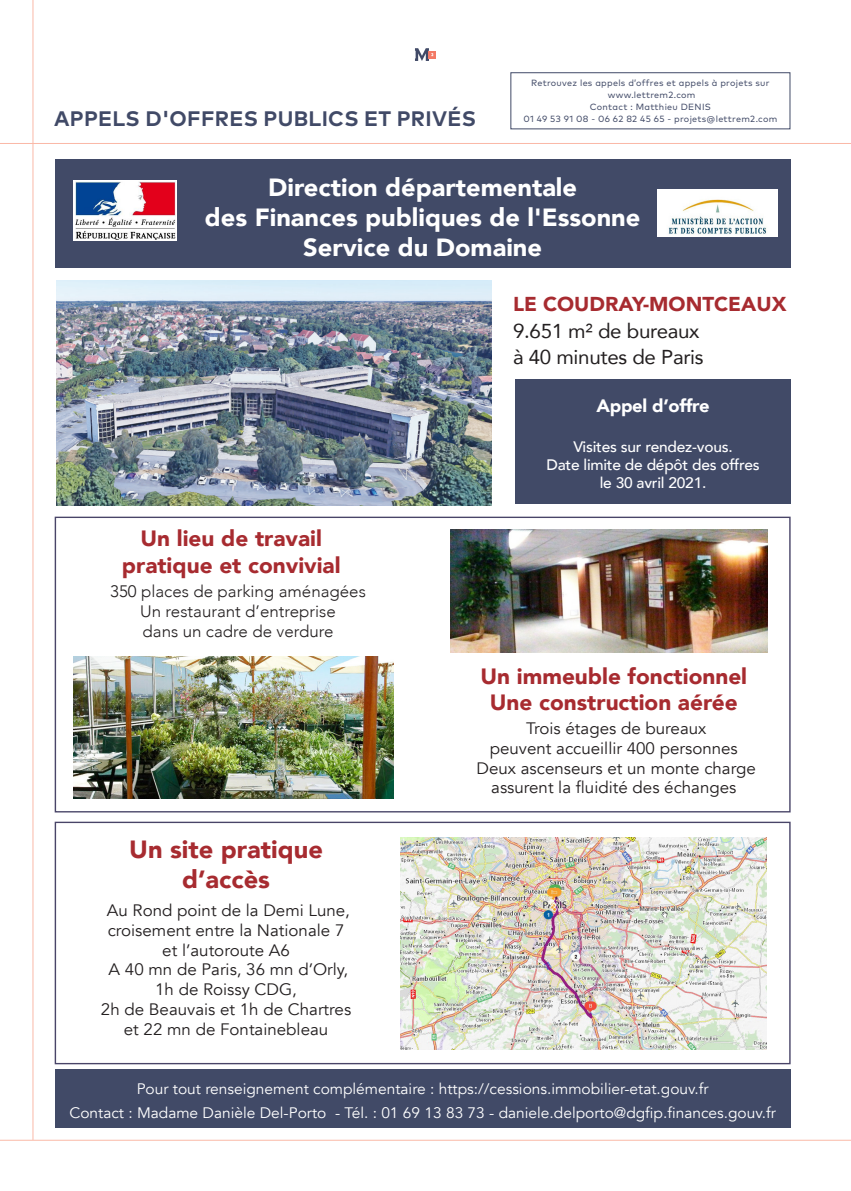
<style>
.page{position:relative;width:851px;height:1191px;background:#fff}
.page>*{position:absolute;margin:0;border:0;box-sizing:border-box;transform-origin:0 0}
.t1{font:900 24.9px/29.8px "Avenir";color:#fff;text-align:center}
.t2{font:900 24.9px/29.8px "Avenir";color:#a72b30;text-align:center}
.t3{font:900 22.05px/26.5px "Avenir";color:#a72b30;text-align:center}
.t4{font:700 21px "Mark OT";letter-spacing:.015em;color:#414a67}
.t5{font:20.1px/26.2px "Avenir";letter-spacing:-.015em;color:#231f20}
.t6{font:900 18px "Avenir";letter-spacing:-.015em;color:#fff}
.t7{font:16.5px/19.8px "Avenir";color:#231f20;text-align:center}
.t8{font:300 16.5px/19.8px "Avenir";color:#231f20;text-align:center}
.t9{font:15.15px/23.4px "Avenir";color:#fff;text-align:center}
.t10{font:500 15.15px/18.1px "Avenir";letter-spacing:-.015em;color:#fff;text-align:center}
.t11{font:9px/12px "Mark OT";letter-spacing:.03em;color:#414a67;text-align:center}
.s1{font-weight:900;color:#a72b30}
</style>
<div class="page">
<svg style="left:433px;top:51px;width:3px;height:7px"></svg>
<svg style="left:415px;top:48px;width:18px;height:13px"></svg>
<hr style="left:0;top:143px;width:850px;height:1px;background:#fab9a7">
<hr style="left:0;top:1140px;width:850px;height:1px;background:#fab9a7">
<hr style="left:33px;top:0;width:1px;height:1140px;background:#fab9a7">
<div style="left:510px;top:72px;width:280px;height:57px;border:1px solid #414a67"></div>
<div style="left:55px;top:821px;width:735px;height:243px;border:1px solid #494568"></div>
<img style="left:56px;top:280px;width:435px;height:225px">
<img style="left:73px;top:657px;width:321px;height:141px">
<img style="left:450px;top:529px;width:317px;height:124px">
<img style="left:400px;top:837px;width:366px;height:212px">
<div style="left:55px;top:159px;width:735px;height:109px;background:#414a67"></div>
<div style="left:55px;top:1069px;width:735px;height:58px;background:#414a67"></div>
<svg style="left:73px;top:181px;width:104px;height:60px"></svg>
<img style="left:75px;top:182px;width:100px;height:58px">
<img style="left:657px;top:189px;width:120px;height:47px">
<div style="left:515px;top:379px;width:275px;height:124px;background:#414a67"></div>
<p class="t4" style="left:54px;top:105px;width:423px">APPELS D'OFFRES PUBLICS ET PRIVÉS</p>
<p class="t11" style="left:531px;top:77px;width:240px">Retrouvez les appels d’offres et appels à projets sur</p>
<p class="t11" style="left:607px;top:89px;width:89px">www.lettrem2.com</p>
<p class="t11" style="left:523px;top:101px;width:255px">Contact : Matthieu DENIS<br>01 49 53 91 08 - 06 62 82 45 65 - projets@lettrem2.com</p>
<p class="t1" style="left:205px;top:172px;width:437px">Direction départementale<br>des Finances publiques de l'Essonne<br>Service du Domaine</p>
<p class="t3" style="left:122px;top:524px;width:220px">Un lieu de travail pratique et convivial</p>
<p class="t8" style="left:110px;top:581px;width:257px">350 places de parking aménagées<br>Un restaurant d’entreprise<br>dans un cadre de verdure</p>
<p class="t2" style="left:129px;top:834px;width:195px">Un site pratique d’accès</p>
<p class="t7" style="left:101px;top:900px;width:252px">Au Rond point de la Demi Lune, croisement entre la Nationale 7 et l’autoroute A6<br>A 40 mn de Paris, 36 mn d’Orly,<br>1h de Roissy CDG,<br>2h de Beauvais et 1h de Chartres et 22 mn de Fontainebleau</p>
<p class="t5" style="left:513px;top:290px;width:275px"><span class="s1">LE COUDRAY-MONTCEAUX<br></span>9.651 m² de bureaux<br>à 40 minutes de Paris</p>
<p class="t6" style="left:596px;top:390px;width:115px">Appel d’offre</p>
<p class="t10" style="left:546px;top:436px;width:215px">Visites sur rendez-vous.<br>Date limite de dépôt des offres le 30 avril 2021.</p>
<p class="t3" style="left:480px;top:662px;width:268px">Un immeuble fonctionnel<br>Une construction aérée</p>
<p class="t7" style="left:476px;top:718px;width:280px">Trois étages de bureaux<br>peuvent accueillir 400 personnes<br>Deux ascenseurs et un monte charge assurent la fluidité des échanges</p>
<p class="t9" style="left:69px;top:1077px;width:707px">Pour tout renseignement complémentaire : https://cessions.immobilier-etat.gouv.fr<br>Contact : Madame Danièle Del-Porto - Tél. : 01 69 13 83 73 - daniele.delporto@dgfip.finances.gouv.fr</p>
</div>
